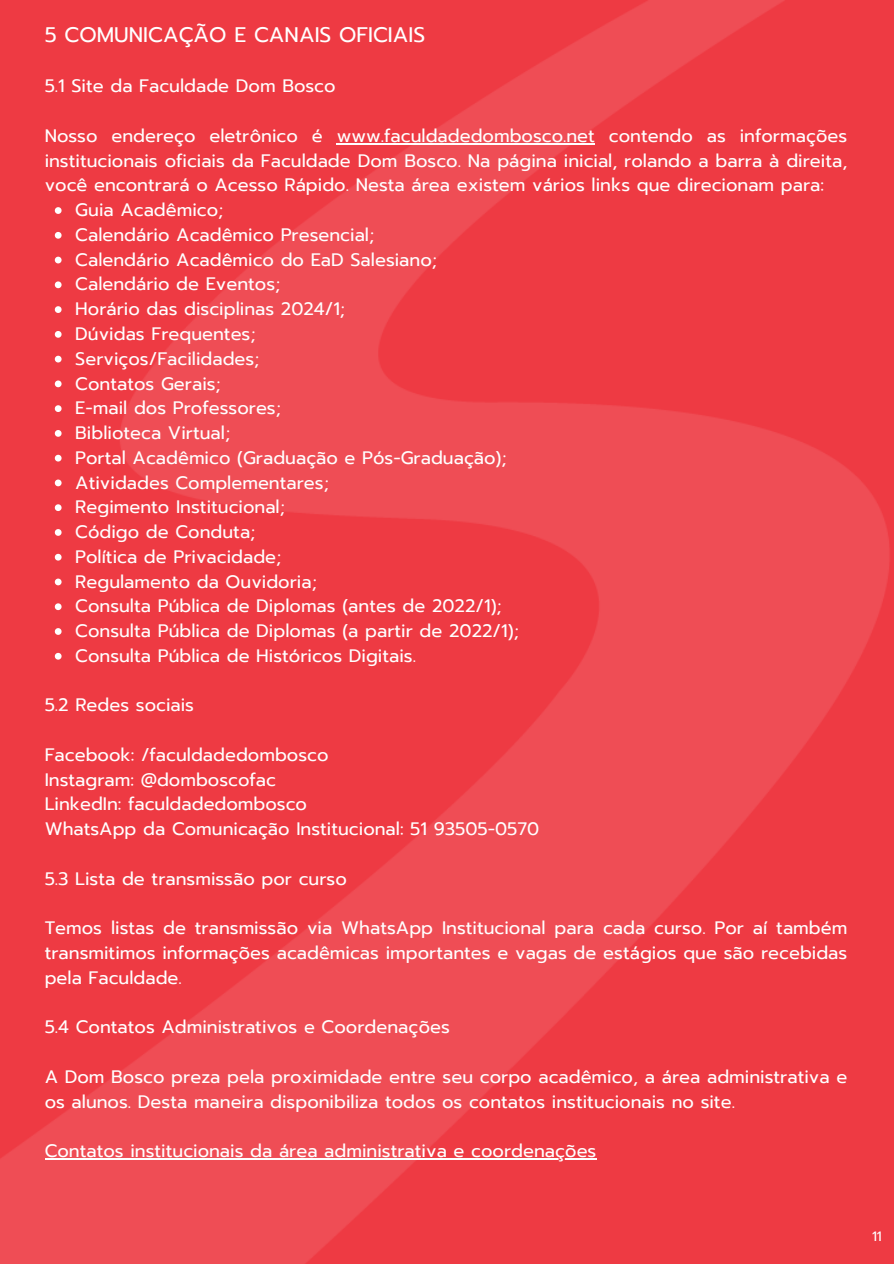
<style>
.page{position:relative;width:894px;height:1264px;background:#fff}
.page>*{position:absolute;margin:0;border:0;box-sizing:border-box;transform-origin:0 0}
.t1{font:21px "Prompt";color:#fff}
.t2{font:18px/24.8px "Prompt";color:#fff}
.t3{font:13.5px "Prompt";color:#fff}
</style>
<div class="page">
<img style="left:0;top:0;width:893px;height:1263px">
<hr style="left:336px;top:143px;width:259px;height:1px;background:#fff">
<svg style="left:55px;top:207px;width:7px;height:7px"></svg>
<svg style="left:55px;top:232px;width:7px;height:7px"></svg>
<svg style="left:55px;top:257px;width:7px;height:6px"></svg>
<svg style="left:55px;top:281px;width:7px;height:7px"></svg>
<svg style="left:55px;top:306px;width:7px;height:7px"></svg>
<svg style="left:55px;top:331px;width:7px;height:7px"></svg>
<svg style="left:55px;top:356px;width:7px;height:6px"></svg>
<svg style="left:55px;top:380px;width:7px;height:7px"></svg>
<svg style="left:55px;top:405px;width:7px;height:7px"></svg>
<svg style="left:55px;top:430px;width:7px;height:7px"></svg>
<svg style="left:55px;top:455px;width:7px;height:6px"></svg>
<svg style="left:55px;top:479px;width:7px;height:7px"></svg>
<svg style="left:55px;top:504px;width:7px;height:7px"></svg>
<svg style="left:55px;top:529px;width:7px;height:7px"></svg>
<svg style="left:55px;top:554px;width:7px;height:6px"></svg>
<svg style="left:55px;top:578px;width:7px;height:7px"></svg>
<svg style="left:55px;top:603px;width:7px;height:7px"></svg>
<svg style="left:55px;top:628px;width:7px;height:7px"></svg>
<svg style="left:55px;top:653px;width:7px;height:6px"></svg>
<hr style="left:45px;top:1158px;width:551px;height:1px;background:#fff">
<p class="t1" style="left:45px;top:19px;width:382px">5 COMUNICAÇÃO E CANAIS OFICIAIS</p>
<p class="t2" style="left:45px;top:74px;width:292px">5.1 Site da Faculdade Dom Bosco</p>
<p class="t2" style="left:45px;top:123px;width:804px">Nosso endereço eletrônico é www.faculdadedombosco.net contendo as informações</p>
<p class="t2" style="left:45px;top:148px;width:804px">institucionais oficiais da Faculdade Dom Bosco. Na página inicial, rolando a barra à direita,</p>
<p class="t2" style="left:45px;top:173px;width:780px">você encontrará o Acesso Rápido. Nesta área existem vários links que direcionam para:</p>
<p class="t2" style="left:75px;top:198px;width:149px">Guia Acadêmico;</p>
<p class="t2" style="left:75px;top:222px;width:300px">Calendário Acadêmico Presencial;</p>
<p class="t2" style="left:75px;top:247px;width:363px">Calendário Acadêmico do EaD Salesiano;</p>
<p class="t2" style="left:75px;top:272px;width:206px">Calendário de Eventos;</p>
<p class="t2" style="left:75px;top:297px;width:271px">Horário das disciplinas 2024/1;</p>
<p class="t2" style="left:75px;top:321px;width:182px">Dúvidas Frequentes;</p>
<p class="t2" style="left:75px;top:346px;width:185px">Serviços/Facilidades;</p>
<p class="t2" style="left:75px;top:371px;width:147px">Contatos Gerais;</p>
<p class="t2" style="left:75px;top:396px;width:207px">E-mail dos Professores;</p>
<p class="t2" style="left:75px;top:420px;width:156px">Biblioteca Virtual;</p>
<p class="t2" style="left:75px;top:445px;width:432px">Portal Acadêmico (Graduação e Pós-Graduação);</p>
<p class="t2" style="left:75px;top:470px;width:255px">Atividades Complementares;</p>
<p class="t2" style="left:75px;top:495px;width:211px">Regimento Institucional;</p>
<p class="t2" style="left:75px;top:519px;width:181px">Código de Conduta;</p>
<p class="t2" style="left:75px;top:544px;width:207px">Política de Privacidade;</p>
<p class="t2" style="left:75px;top:569px;width:243px">Regulamento da Ouvidoria;</p>
<p class="t2" style="left:75px;top:594px;width:427px">Consulta Pública de Diplomas (antes de 2022/1);</p>
<p class="t2" style="left:75px;top:618px;width:445px">Consulta Pública de Diplomas (a partir de 2022/1);</p>
<p class="t2" style="left:75px;top:643px;width:342px">Consulta Pública de Históricos Digitais.</p>
<p class="t2" style="left:45px;top:693px;width:151px">5.2 Redes sociais</p>
<p class="t2" style="left:45px;top:742px;width:496px">Facebook: /faculdadedombosco<br>Instagram: @domboscofac<br>LinkedIn: faculdadedombosco<br>WhatsApp da Comunicação Institucional: 51 93505-0570</p>
<p class="t2" style="left:45px;top:866px;width:303px">5.3 Lista de transmissão por curso</p>
<p class="t2" style="left:45px;top:915px;width:804px;text-align:justify">Temos listas de transmissão via WhatsApp Institucional para cada curso. Por aí também transmitimos informações acadêmicas importantes e vagas de estágios que são recebidas pela Faculdade.</p>
<p class="t2" style="left:45px;top:1014px;width:406px">5.4 Contatos Administrativos e Coordenações</p>
<p class="t2" style="left:45px;top:1064px;width:804px">A Dom Bosco preza pela proximidade entre seu corpo acadêmico, a área administrativa e os alunos. Desta maneira disponibiliza todos os contatos institucionais no site.</p>
<p class="t2" style="left:45px;top:1138px;width:553px">Contatos institucionais da área administrativa e coordenações</p>
<p class="t3" style="left:871px;top:1226px;width:11px">11</p>
</div>
